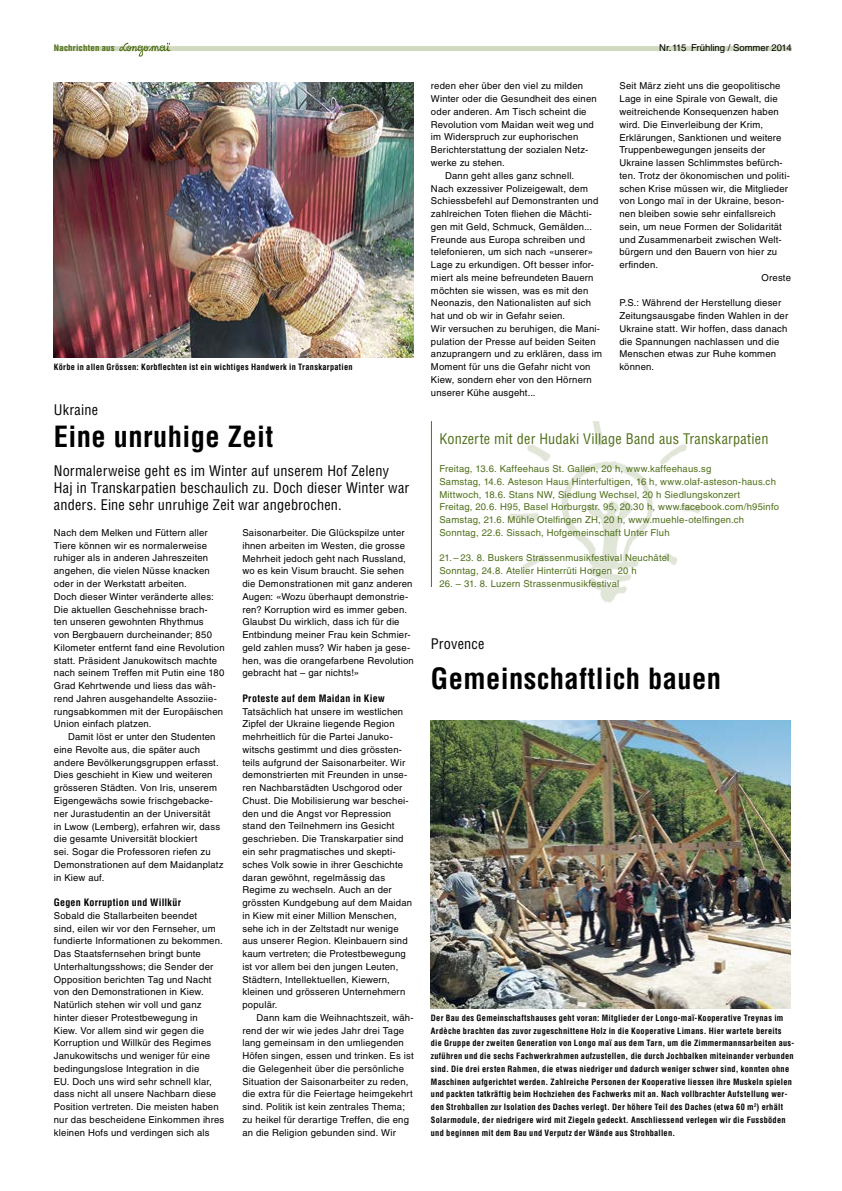
<style>
.page{position:relative;width:842px;height:1191px;background:#fff}
.page>*{position:absolute;margin:0;border:0;box-sizing:border-box;transform-origin:0 0}
.t1{font:700 condensed 28.5px "Helvetica LT Std";letter-spacing:.015em;color:#000}
.t2{font:condensed 14.2px/17.1px "Helvetica LT Std";letter-spacing:.015em;color:#000}
.t3{font:condensed 14.2px "Helvetica LT Std";letter-spacing:.015em;color:#4f6f19}
.t4{font:700 condensed 10px "Helvetica LT Std";letter-spacing:.025em;color:#000}
.t5{font:9.5px/12.8px "Helvetica LT Std";letter-spacing:.02em;color:#000}
.t6{font:9.5px/12.8px "Helvetica LT Std";letter-spacing:.02em;color:#4f6f19}
.t7{font:9.5px "Helvetica LT Std";color:#000}
.t8{font:700 condensed 8.8px "Helvetica LT Std";letter-spacing:.035em;color:#4f6f19}
.t9{font:700 condensed 8.5px/12.8px "Helvetica LT Std";letter-spacing:.035em;color:#000}
</style>
<div class="page">
<div style="left:55px;top:46px;width:737px;height:5px;background:#d1dac0"></div>
<svg style="left:119px;top:43px;width:52px;height:14px"></svg>
<img style="left:508px;top:421px;width:193px;height:182px">
<hr style="left:431px;top:421px;width:1px;height:166px;background:#4f6f19">
<img style="left:431px;top:720px;width:360px;height:288px">
<img style="left:54px;top:82px;width:360px;height:275px">
<p class="t8" style="left:54px;top:42px;width:62px">Nachrichten aus</p>
<p class="t7" style="left:659px;top:42px;width:134px">Nr.115 Frühling / Sommer 2014</p>
<p class="t9" style="left:54px;top:360px;width:300px">Körbe in allen Grössen: Korbflechten ist ein wichtiges Handwerk in Transkarpatien</p>
<h2 class="t2" style="left:54px;top:402px;width:46px">Ukraine</h2>
<h1 class="t1" style="left:54px;top:418px;width:221px">Eine unruhige Zeit</h1>
<h2 class="t2" style="left:54px;top:462px;width:357px">Normalerweise geht es im Winter auf unserem Hof Zeleny<br>Haj in Transkarpatien beschaulich zu. Doch dieser Winter war anders. Eine sehr unruhige Zeit war angebrochen.</h2>
<p class="t5" style="left:54px;top:526px;width:172px">Nach dem Melken und Füttern aller Tiere können wir es normalerweise ruhiger als in anderen Jahreszeiten angehen, die vielen Nüsse knacken oder in der Werkstatt arbeiten.<br>Doch dieser Winter veränderte alles:<br>Die aktuellen Geschehnisse brach-<br>ten unseren gewohnten Rhythmus<br>von Bergbauern durcheinander; 850<br>Kilometer entfernt fand eine Revolution statt. Präsident Janukowitsch machte nach seinem Treffen mit Putin eine 180<br>Grad Kehrtwende und liess das wäh&shy;rend Jahren ausgehandelte Assoziie&shy;rungsabkommen mit der Europäischen Union einfach platzen.</p>
<p class="t5" style="left:54px;top:730px;width:171px;text-indent:14px">Damit löst er unter den Studenten eine Revolte aus, die später auch andere Bevölkerungsgruppen erfasst.<br>Dies geschieht in Kiew und weiteren grösseren Städten. Von Iris, unserem Eigengewächs sowie frischgebacke&shy;ner Jurastudentin an der Universität<br>in Lwow (Lemberg), erfahren wir, dass die gesamte Universität blockiert<br>sei. Sogar die Professoren riefen zu Demonstrationen auf dem Maidanplatz in Kiew auf.</p>
<p class="t4" style="left:54px;top:896px;width:129px">Gegen Korruption und Willkür</p>
<p class="t5" style="left:54px;top:909px;width:172px">Sobald die Stallarbeiten beendet<br>sind, eilen wir vor den Fernseher, um fundierte Informationen zu bekommen.<br>Das Staatsfernsehen bringt bunte Unterhaltungsshows; die Sender der Opposition berichten Tag und Nacht von den Demonstrationen in Kiew.<br>Natürlich stehen wir voll und ganz hinter dieser Protestbewegung in<br>Kiew. Vor allem sind wir gegen die Korruption und Willkür des Regimes Janukowitschs und weniger für eine bedingungslose Integration in die<br>EU. Doch uns wird sehr schnell klar, dass nicht all unsere Nachbarn diese Position vertreten. Die meisten haben nur das bescheidene Einkommen ihres kleinen Hofs und verdingen sich als</p>
<p class="t5" style="left:242px;top:526px;width:173px">Saisonarbeiter. Die Glückspilze unter ihnen arbeiten im Westen, die grosse Mehrheit jedoch geht nach Russland, wo es kein Visum braucht. Sie sehen die Demonstrationen mit ganz anderen Augen: «Wozu überhaupt demonstrie&shy;ren? Korruption wird es immer geben.<br>Glaubst Du wirklich, dass ich für die Entbindung meiner Frau kein Schmier&shy;geld zahlen muss? Wir haben ja gese&shy;hen, was die orangefarbene Revolution gebracht hat – gar nichts!»</p>
<p class="t4" style="left:242px;top:692px;width:144px">Proteste auf dem Maidan in Kiew</p>
<p class="t5" style="left:242px;top:705px;width:171px">Tatsächlich hat unsere im westlichen Zipfel der Ukraine liegende Region mehrheitlich für die Partei Januko&shy;witschs gestimmt und dies grössten&shy;teils aufgrund der Saisonarbeiter. Wir demonstrierten mit Freunden in unse&shy;ren Nachbarstädten Uschgorod oder Chust. Die Mobilisierung war beschei&shy;den und die Angst vor Repression stand den Teilnehmern ins Gesicht geschrieben. Die Transkarpatier sind ein sehr pragmatisches und skepti&shy;sches Volk sowie in ihrer Geschichte daran gewöhnt, regelmässig das Regime zu wechseln. Auch an der grössten Kundgebung auf dem Maidan in Kiew mit einer Million Menschen, sehe ich in der Zeltstadt nur wenige aus unserer Region. Kleinbauern sind kaum vertreten; die Protestbewegung ist vor allem bei den jungen Leuten, Städtern, Intellektuellen, Kiewern, kleinen und grösseren Unternehmern populär.</p>
<p class="t5" style="left:242px;top:1011px;width:173px;text-indent:14px">Dann kam die Weihnachtszeit, wäh&shy;rend der wir wie jedes Jahr drei Tage lang gemeinsam in den umliegenden Höfen singen, essen und trinken. Es ist die Gelegenheit über die persönliche Situation der Saisonarbeiter zu reden, die extra für die Feiertage heimgekehrt sind. Politik ist kein zentrales Thema; zu heikel für derartige Treffen, die eng an die Religion gebunden sind. Wir</p>
<p class="t5" style="left:431px;top:80px;width:154px">reden eher über den viel zu milden</p>
<p class="t5" style="left:431px;top:92px;width:167px">Winter oder die Gesundheit des einen</p>
<p class="t5" style="left:431px;top:105px;width:157px">oder anderen. Am Tisch scheint die</p>
<p class="t5" style="left:431px;top:118px;width:164px">Revolution vom Maidan weit weg und</p>
<p class="t5" style="left:431px;top:131px;width:149px">im Widerspruch zur euphorischen</p>
<p class="t5" style="left:431px;top:143px;width:159px">Berichterstattung der sozialen Netz-</p>
<p class="t5" style="left:431px;top:156px;width:75px">werke zu stehen.</p>
<p class="t5" style="left:445px;top:169px;width:131px">Dann geht alles ganz schnell.</p>
<p class="t5" style="left:431px;top:182px;width:158px">Nach exzessiver Polizeigewalt, dem</p>
<p class="t5" style="left:431px;top:194px;width:169px">Schiessbefehl auf Demonstranten und</p>
<p class="t5" style="left:431px;top:207px;width:162px">zahlreichen Toten fliehen die Mächti-</p>
<p class="t5" style="left:431px;top:220px;width:163px">gen mit Geld, Schmuck, Gemälden...</p>
<p class="t5" style="left:431px;top:233px;width:156px">Freunde aus Europa schreiben und</p>
<p class="t5" style="left:431px;top:245px;width:164px">telefonieren, um sich nach «unserer»</p>
<p class="t5" style="left:431px;top:258px;width:165px">Lage zu erkundigen. Oft besser infor-</p>
<p class="t5" style="left:431px;top:271px;width:164px">miert als meine befreundeten Bauern</p>
<p class="t5" style="left:431px;top:284px;width:159px">möchten sie wissen, was es mit den</p>
<p class="t5" style="left:431px;top:297px;width:162px">Neonazis, den Nationalisten auf sich</p>
<p class="t5" style="left:431px;top:309px;width:136px">hat und ob wir in Gefahr seien.</p>
<p class="t5" style="left:431px;top:322px;width:171px">Wir versuchen zu beruhigen, die Mani-</p>
<p class="t5" style="left:431px;top:335px;width:166px">pulation der Presse auf beiden Seiten</p>
<p class="t5" style="left:431px;top:348px;width:173px">anzuprangern und zu erklären, dass im</p>
<p class="t5" style="left:431px;top:360px;width:161px">Moment für uns die Gefahr nicht von</p>
<p class="t5" style="left:431px;top:373px;width:162px">Kiew, sondern eher von den Hörnern</p>
<p class="t5" style="left:431px;top:386px;width:106px">unserer Kühe ausgeht...</p>
<p class="t5" style="left:619px;top:80px;width:163px">Seit März zieht uns die geopolitische</p>
<p class="t5" style="left:619px;top:92px;width:160px">Lage in eine Spirale von Gewalt, die</p>
<p class="t5" style="left:619px;top:105px;width:161px">weitreichende Konsequenzen haben</p>
<p class="t5" style="left:619px;top:118px;width:145px">wird. Die Einverleibung der Krim,</p>
<p class="t5" style="left:619px;top:131px;width:164px">Erklärungen, Sanktionen und weitere</p>
<p class="t5" style="left:619px;top:143px;width:147px">Truppenbewegungen jenseits der</p>
<p class="t5" style="left:619px;top:156px;width:165px">Ukraine lassen Schlimmstes befürch-</p>
<p class="t5" style="left:619px;top:169px;width:172px">ten. Trotz der ökonomischen und politi-</p>
<p class="t5" style="left:619px;top:182px;width:170px">schen Krise müssen wir, die Mitglieder</p>
<p class="t5" style="left:619px;top:195px;width:166px">von Longo maï in der Ukraine, beson-</p>
<p class="t5" style="left:619px;top:207px;width:158px">nen bleiben sowie sehr einfallsreich</p>
<p class="t5" style="left:619px;top:220px;width:164px">sein, um neue Formen der Solidarität</p>
<p class="t5" style="left:619px;top:233px;width:164px">und Zusammenarbeit zwischen Welt-</p>
<p class="t5" style="left:619px;top:246px;width:159px">bürgern und den Bauern von hier zu</p>
<p class="t5" style="left:619px;top:258px;width:40px">erfinden.</p>
<p class="t5" style="left:761px;top:271px;width:31px">Oreste</p>
<p class="t5" style="left:619px;top:297px;width:170px">P.S.: Während der Herstellung dieser<br>Zeitungsausgabe finden Wahlen in der<br>Ukraine statt. Wir hoffen, dass danach die Spannungen nachlassen und die<br>Menschen etwas zur Ruhe kommen können.</p>
<h2 class="t3" style="left:439px;top:430px;width:331px">Konzerte mit der Hudaki Village Band aus Transkarpatien</h2>
<p class="t6" style="left:439px;top:462px;width:341px">Freitag, 13.6. Kaffeehaus St. Gallen, 20 h, www.kaffeehaus.sg<br>Samstag, 14.6. Asteson Haus Hinterfultigen, 16 h, www.olaf-asteson-haus.ch Mittwoch, 18.6. Stans NW, Siedlung Wechsel, 20 h Siedlungskonzert<br>Freitag, 20.6. H95, Basel Horburgstr. 95, 20.30 h, www.facebook.com/h95info Samstag, 21.6. Mühle Otelfingen ZH, 20 h, www.muehle-otelfingen.ch Sonntag, 22.6. Sissach, Hofgemeinschaft Unter Fluh</p>
<p class="t6" style="left:439px;top:552px;width:231px">21. – 23. 8. Buskers Strassenmusikfestival Neuchâtel<br>Sonntag, 24.8. Atelier Hinterrüti Horgen 20 h</p>
<p class="t6" style="left:439px;top:577px;width:181px">26. – 31. 8. Luzern Strassenmusikfestival</p>
<h2 class="t2" style="left:431px;top:635px;width:55px">Provence</h2>
<h1 class="t1" style="left:431px;top:661px;width:292px">Gemeinschaftlich bauen</h1>
<p class="t9" style="left:431px;top:1011px;width:365px">Der Bau des Gemeinschaftshauses geht voran: Mitglieder der Longo-maï-Kooperative Treynas im Ardèche brachten das zuvor zugeschnittene Holz in die Kooperative Limans. Hier wartete bereits die Gruppe der zweiten Generation von Longo maï aus dem Tarn, um die Zimmermannsarbeiten aus&shy;zuführen und die sechs Fachwerkrahmen aufzustellen, die durch Jochbalken miteinander verbunden sind. Die drei ersten Rahmen, die etwas niedriger und dadurch weniger schwer sind, konnten ohne Maschinen aufgerichtet werden. Zahlreiche Personen der Kooperative liessen ihre Muskeln spielen und packten tatkräftig beim Hochziehen des Fachwerks mit an. Nach vollbrachter Aufstellung wer&shy;den Strohballen zur Isolation des Daches verlegt. Der höhere Teil des Daches (etwa 60 m<sup>2</sup>) erhält Solarmodule, der niedrigere wird mit Ziegeln gedeckt. Anschliessend verlegen wir die Fussböden und beginnen mit dem Bau und Verputz der Wände aus Strohballen.</p>
</div>
